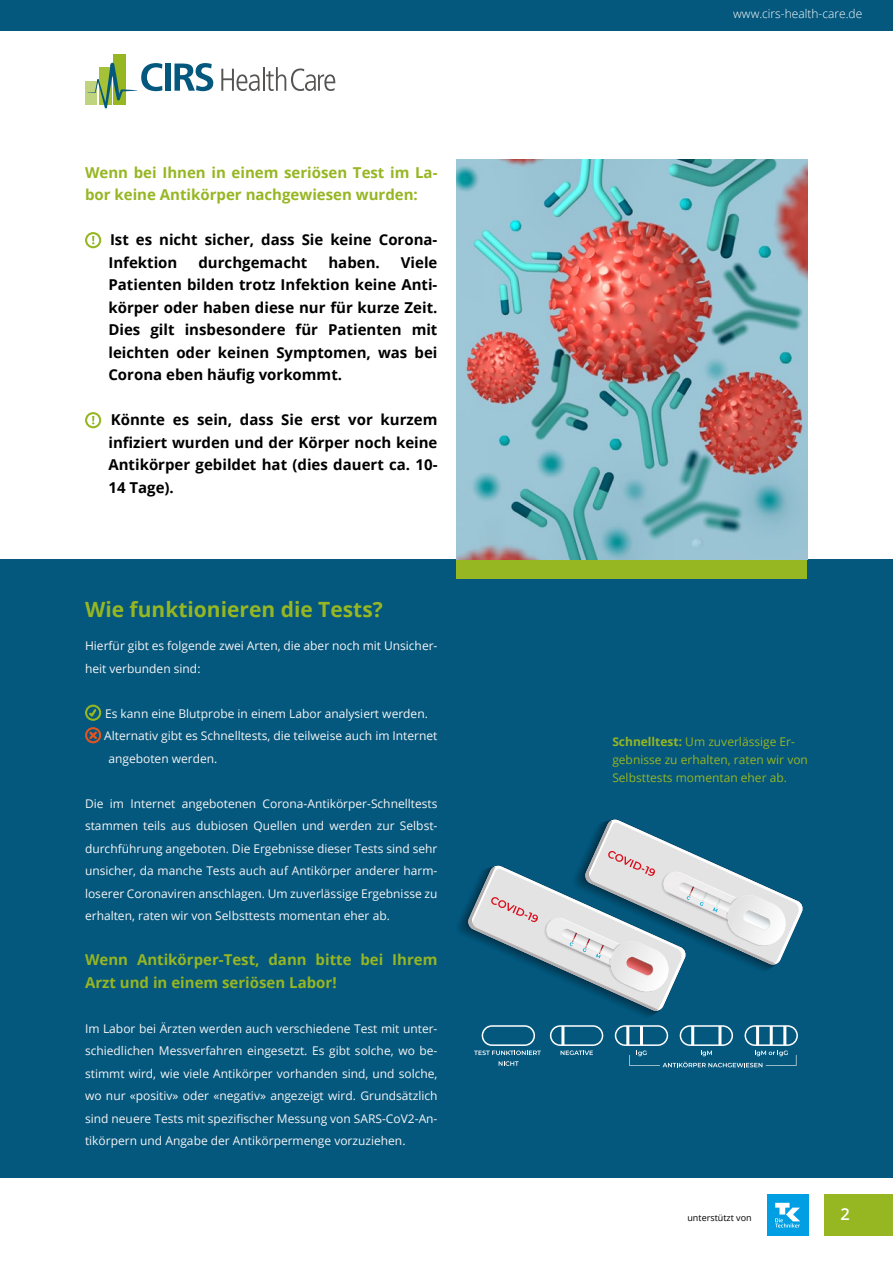
<style>
.page{position:relative;width:893px;height:1263px;background:#fff}
.page>*{position:absolute;margin:0;border:0;box-sizing:border-box;transform-origin:0 0}
.t1{font:700 21px "Open Sans";color:#96b622}
.t2{font:600 16.5px "Open Sans";color:#fff}
.t3{font:700 15px/22.5px "Open Sans";color:#000;text-align:justify}
.t4{font:700 15px/22.5px "Open Sans";color:#96b622}
.t5{font:12px/22.5px "Open Sans";color:#f5f5f5;text-align:justify}
.t6{font:12px/18px "Open Sans";color:#96b622}
.t7{font:300 12px "Open Sans";color:#fff}
.t8{font:9px "Open Sans";color:#000}
.s1{font-weight:700}
</style>
<div class="page">
<div style="left:824px;top:1194px;width:69px;height:42px;background:#96b622"></div>
<div style="left:165px;top:64px;width:6px;height:27px;background:#04577d"></div>
<svg style="left:174px;top:63px;width:39px;height:28px"></svg>
<svg style="left:221px;top:67px;width:114px;height:24px"></svg>
<div style="left:85px;top:81px;width:11px;height:24px;background:#c0d37e"></div>
<div style="left:114px;top:54px;width:12px;height:51px;background:#96b622"></div>
<svg style="left:87px;top:63px;width:75px;height:45px"></svg>
<div style="left:0;top:0;width:893px;height:30px;background:#04577d"></div>
<div style="left:767px;top:1194px;width:41px;height:42px;background:#009fe3"></div>
<svg style="left:775px;top:1203px;width:25px;height:24px"></svg>
<svg style="left:85px;top:232px;width:16px;height:16px"></svg>
<svg style="left:85px;top:412px;width:16px;height:16px"></svg>
<div style="left:0;top:559px;width:893px;height:619px;background:#04577d"></div>
<svg style="left:459px;top:819px;width:344px;height:197px"></svg>
<svg style="left:474px;top:1025px;width:67px;height:30px"></svg>
<svg style="left:499px;top:1061px;width:20px;height:5px"></svg>
<svg style="left:550px;top:1025px;width:53px;height:30px"></svg>
<svg style="left:615px;top:1025px;width:183px;height:42px"></svg>
<svg style="left:85px;top:705px;width:16px;height:16px"></svg>
<svg style="left:85px;top:727px;width:16px;height:16px"></svg>
<div style="left:456px;top:560px;width:351px;height:18px;background:#96b622"></div>
<img style="left:456px;top:159px;width:351px;height:400px">
<p class="t4" style="left:85px;top:161px;width:354px">Wenn bei Ihnen in einem seriösen Test im La&shy;bor keine Antikörper nachgewiesen wurden:</p>
<p class="t3" style="left:108px;top:228px;width:331px">Ist es nicht sicher, dass Sie keine Corona-<br>Infektion</p>
<p class="t3" style="left:108px;top:251px;width:331px;text-indent:292px">Viele Patienten bilden trotz Infektion keine Anti&shy;körper oder haben diese nur für kurze Zeit.<br>Dies gilt insbesondere für Patienten mit leichten oder keinen Symptomen, was bei Corona eben häufig vorkommt.</p>
<p class="t3" style="left:108px;top:408px;width:331px">Könnte es sein, dass Sie erst vor kurzem infiziert wurden und der Körper noch keine Antikörper gebildet hat (dies dauert ca. 10- 14 Tage).</p>
<p class="t3" style="left:198px;top:251px;width:110px">durchgemacht</p>
<p class="t3" style="left:328px;top:251px;width:53px">haben.</p>
<h1 class="t1" style="left:85px;top:594px;width:299px">Wie funktionieren die Tests?</h1>
<p class="t5" style="left:85px;top:634px;width:354px">Hierfür gibt es folgende zwei Arten, die aber noch mit Unsicher&shy;heit verbunden sind:</p>
<p class="t5" style="left:105px;top:702px;width:324px">Es kann eine Blutprobe in einem Labor analysiert werden.</p>
<p class="t5" style="left:104px;top:724px;width:335px">Alternativ gibt es Schnelltests, die teilweise auch im Internet</p>
<p class="t5" style="left:108px;top:747px;width:111px">angeboten werden.</p>
<p class="t5" style="left:85px;top:792px;width:354px">Die im Internet angebotenen Corona-Antikörper-Schnelltests stammen teils aus dubiosen Quellen und werden zur Selbst&shy;durchführung angeboten. Die Ergebnisse dieser Tests sind sehr unsicher, da manche Tests auch auf Antikörper anderer harm&shy;loserer Coronaviren anschlagen. Um zuverlässige Ergebnisse zu erhalten, raten wir von Selbsttests momentan eher ab.</p>
<p class="t4" style="left:85px;top:948px;width:354px">Wenn Antikörper-Test, dann bitte bei Ihrem<br>Arzt und in einem seriösen Labor!</p>
<p class="t5" style="left:85px;top:1017px;width:354px">Im Labor bei Ärzten werden auch verschiedene Test mit unter&shy;schiedlichen Messverfahren eingesetzt. Es gibt solche, wo be&shy;stimmt wird, wie viele Antikörper vorhanden sind, und solche, wo nur «positiv» oder «negativ» angezeigt wird. Grundsätzlich sind neuere Tests mit spezifischer Messung von SARS-CoV2-An&shy;tikörpern und Angabe der Antikörpermenge vorzuziehen.</p>
<p class="t7" style="left:733px;top:6px;width:131px">www.cirs-health-care.de</p>
<p class="t6" style="left:612px;top:733px;width:197px"><span class="s1">Schnelltest:</span> Um zuverlässige Er&shy;gebnisse zu erhalten, raten wir von<br>Selbsttests momentan eher ab.</p>
<p class="t8" style="left:687px;top:1211px;width:66px">unterstützt von</p>
<h2 class="t2" style="left:841px;top:1203px;width:11px">2</h2>
</div>
